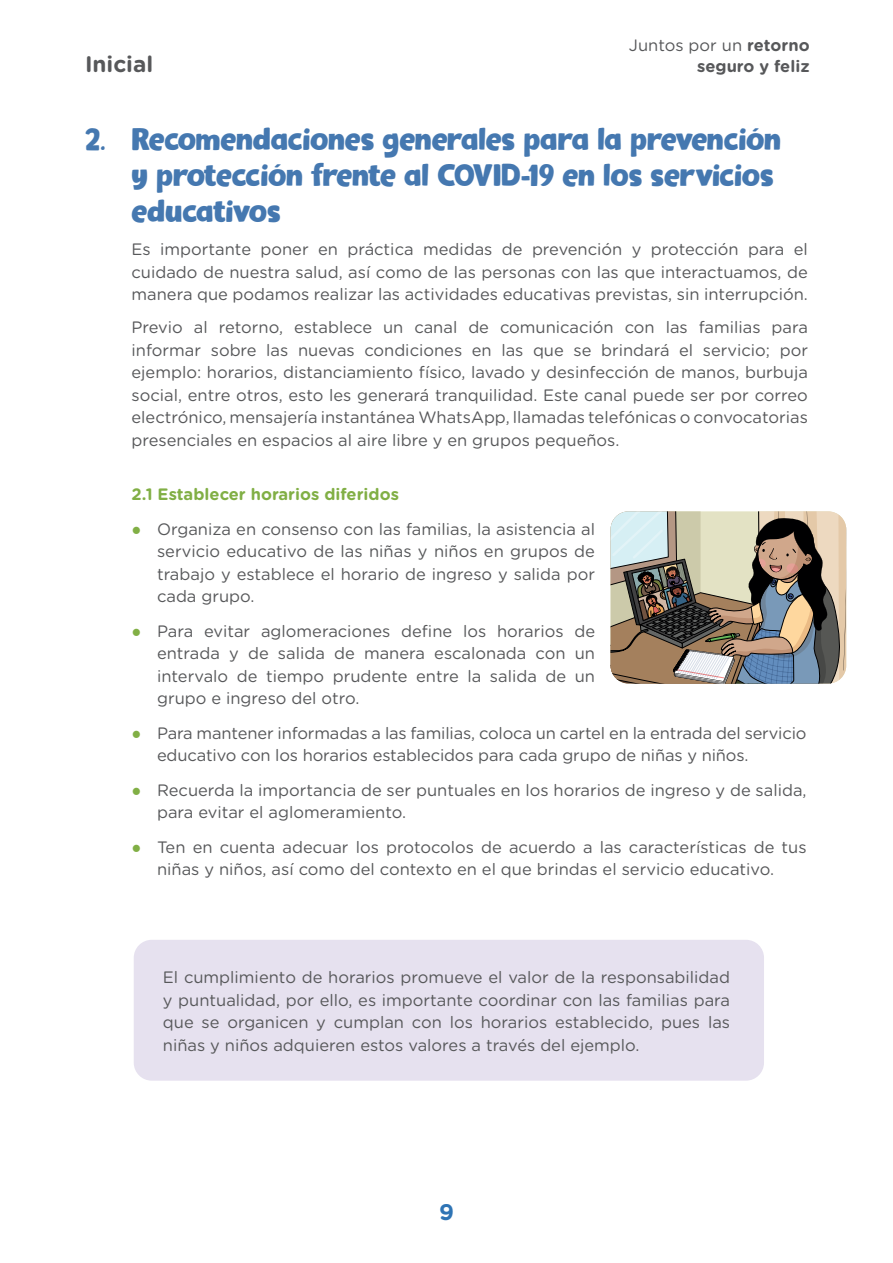
<style>
.page{position:relative;width:893px;height:1263px;background:#fff}
.page>*{position:absolute;margin:0;border:0;box-sizing:border-box;transform-origin:0 0}
.t1{font:31.5px/36px "Gumbo DEMO";letter-spacing:-.015em;color:#4578b0}
.t2{font:700 22.5px "Gotham Rounded";color:#57585a}
.t3{font:700 22.5px "Gotham Rounded";color:#2e74b5}
.Cuerpo_de_Texto_just{font:16.5px/22.5px "Gotham Rounded";color:#57585a;text-align:justify}
.Cuerpo_de_Texto_just-2{font:700 16.5px "Gotham Rounded";color:#81af45}
.t4{font:700 16.5px "Gotham Rounded";color:#57585a}
.s1{font-weight:700}
.s2{font-family:"Calibri";font-weight:700;color:#81af45}
</style>
<div class="page">
<svg style="left:611px;top:511px;width:235px;height:173px;background:#968f82"></svg>
<div style="left:134px;top:940px;width:630px;height:141px;background:#e6e1ef;border-radius:18px"></div>
<p class="Cuerpo_de_Texto_just" style="left:629px;top:33px;width:182px">Juntos por un <span class="s1">retorno</span></p>
<h2 class="t2" style="left:85px;top:48px;width:70px">Inicial</h2>
<p class="t4" style="left:697px;top:54px;width:114px">seguro y feliz</p>
<p class="t1" style="left:132px;top:122px;width:651px;text-indent:-46px">2. Recomendaciones generales para la prevención y protección frente al COVID-19 en los servicios educativos</p>
<p class="Cuerpo_de_Texto_just" style="left:132px;top:237px;width:678px">Es importante poner en práctica medidas de prevención y protección para el cuidado de nuestra salud, así como de las personas con las que interactuamos, de manera que podamos realizar las actividades educativas previstas, sin interrupción.</p>
<p class="Cuerpo_de_Texto_just" style="left:132px;top:315px;width:678px">Previo al retorno, establece un canal de comunicación con las familias para informar sobre las nuevas condiciones en las que se brindará el servicio; por ejemplo: horarios, distanciamiento físico, lavado y desinfección de manos, burbuja social, entre otros, esto les generará tranquilidad. Este canal puede ser por correo electrónico, mensajería instantánea WhatsApp, llamadas telefónicas o convocatorias presenciales en espacios al aire libre y en grupos pequeños.</p>
<p class="Cuerpo_de_Texto_just-2" style="left:132px;top:482px;width:269px">2.1 Establecer horarios diferidos</p>
<p class="Cuerpo_de_Texto_just" style="left:157px;top:517px;width:440px;text-indent:-26px"><span class="s2">●</span> Organiza en consenso con las familias, la asistencia al servicio educativo de las niñas y niños en grupos de trabajo y establece el horario de ingreso y salida por cada grupo.</p>
<p class="Cuerpo_de_Texto_just" style="left:157px;top:619px;width:440px;text-indent:-26px"><span class="s2">●</span> Para evitar aglomeraciones define los horarios de entrada y de salida de manera escalonada con un intervalo de tiempo prudente entre la salida de un grupo e ingreso del otro.</p>
<p class="Cuerpo_de_Texto_just" style="left:157px;top:721px;width:651px;text-indent:-26px"><span class="s2">●</span> Para mantener informadas a las familias, coloca un cartel en la entrada del servicio educativo con los horarios establecidos para cada grupo de niñas y niños.</p>
<p class="Cuerpo_de_Texto_just" style="left:157px;top:778px;width:651px;text-indent:-26px"><span class="s2">●</span> Recuerda la importancia de ser puntuales en los horarios de ingreso y de salida, para evitar el aglomeramiento.</p>
<p class="Cuerpo_de_Texto_just" style="left:132px;top:835px;width:677px;text-align:center"><span class="s2">●</span> Ten en cuenta adecuar los protocolos de acuerdo a las características de tus niñas y niños, así como del contexto en el que brindas el servicio educativo.</p>
<p class="Cuerpo_de_Texto_just" style="left:163px;top:965px;width:569px">El cumplimiento de horarios promueve el valor de la responsabilidad y puntualidad, por ello, es importante coordinar con las familias para que se organicen y cumplan con los horarios establecido, pues las niñas y niños adquieren estos valores a través del ejemplo.</p>
<h2 class="t3" style="left:439px;top:1195px;width:16px">9</h2>
</div>
